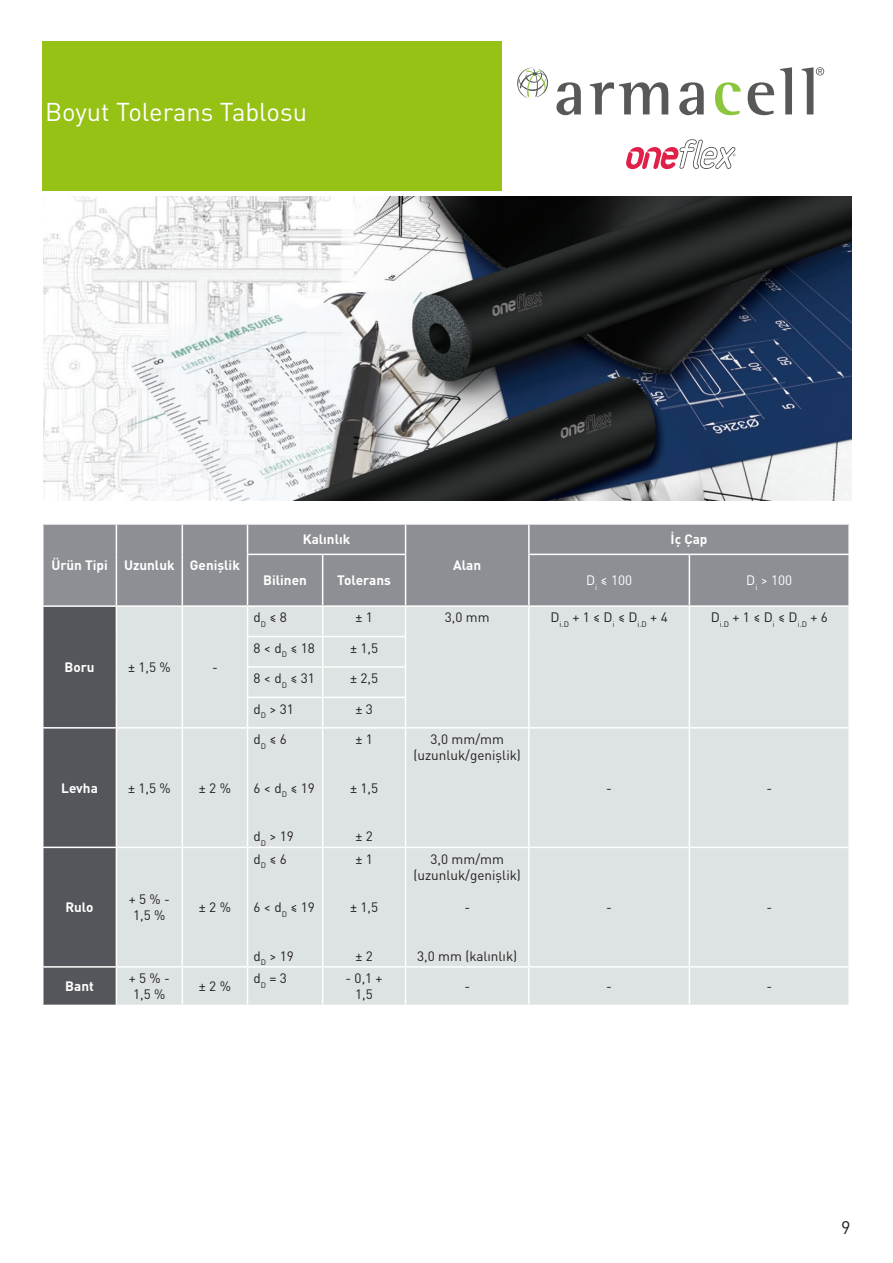
<style>
.page{position:relative;width:893px;height:1263px;background:#fff}
.page>*{position:absolute;margin:0;border:0;box-sizing:border-box;transform-origin:0 0}
.t1{font:25.5px "DIN Pro";color:#fff}
.t2{font:18px "DIN Pro";color:#231f20}
.t3{font:13.5px/16.2px "DIN Pro";color:#231f20;text-align:center}
.t4{font:700 13.5px "DIN Pro";color:#fff}
.t5{font:13.5px "DIN Pro";color:#fff}
</style>
<div class="page">
<div style="left:43px;top:41px;width:459px;height:149px;background:#96c115"></div>
<svg style="left:556px;top:82px;width:25px;height:33px"></svg>
<svg style="left:590px;top:82px;width:78px;height:32px"></svg>
<svg style="left:679px;top:82px;width:25px;height:33px"></svg>
<svg style="left:715px;top:82px;width:26px;height:33px"></svg>
<svg style="left:748px;top:82px;width:26px;height:33px"></svg>
<svg style="left:780px;top:67px;width:12px;height:47px"></svg>
<svg style="left:802px;top:67px;width:22px;height:47px"></svg>
<svg style="left:517px;top:67px;width:31px;height:32px"></svg>
<svg style="left:626px;top:139px;width:109px;height:30px"></svg>
<img style="left:43px;top:196px;width:808px;height:304px">
<div style="left:43px;top:525px;width:805px;height:80px;background:#8d8f94"></div>
<div style="left:117px;top:607px;width:731px;height:398px;background:#dde2e3"></div>
<svg style="left:116px;top:525px;width:1px;height:29px"></svg>
<svg style="left:182px;top:525px;width:1px;height:29px"></svg>
<hr style="left:116px;top:554px;width:1px;height:51px;background:#fff">
<hr style="left:182px;top:554px;width:1px;height:51px;background:#fff">
<svg style="left:247px;top:525px;width:1px;height:29px"></svg>
<svg style="left:405px;top:525px;width:1px;height:29px"></svg>
<hr style="left:528px;top:525px;width:2px;height:29px;background:#fff">
<hr style="left:247px;top:554px;width:76px;height:1px;background:#fff">
<hr style="left:247px;top:555px;width:1px;height:50px;background:#fff">
<hr style="left:323px;top:554px;width:83px;height:1px;background:#fff">
<hr style="left:322px;top:555px;width:1px;height:50px;background:#fff">
<hr style="left:405px;top:555px;width:1px;height:50px;background:#fff">
<hr style="left:528px;top:554px;width:161px;height:1px;background:#fff">
<hr style="left:528px;top:555px;width:2px;height:50px;background:#fff">
<hr style="left:689px;top:554px;width:161px;height:1px;background:#fff">
<hr style="left:689px;top:555px;width:1px;height:50px;background:#fff">
<div style="left:43px;top:606px;width:74px;height:399px;background:#54565c"></div>
<svg style="left:182px;top:607px;width:1px;height:29px"></svg>
<hr style="left:116px;top:636px;width:1px;height:31px;background:#fff">
<hr style="left:182px;top:636px;width:1px;height:31px;background:#fff">
<hr style="left:116px;top:667px;width:1px;height:30px;background:#fff">
<hr style="left:182px;top:667px;width:1px;height:30px;background:#fff">
<hr style="left:116px;top:697px;width:1px;height:30px;background:#fff">
<hr style="left:182px;top:697px;width:1px;height:30px;background:#fff">
<hr style="left:528px;top:607px;width:2px;height:29px;background:#fff">
<svg style="left:689px;top:607px;width:1px;height:29px"></svg>
<hr style="left:528px;top:636px;width:2px;height:31px;background:#fff">
<hr style="left:689px;top:636px;width:1px;height:31px;background:#fff">
<hr style="left:528px;top:667px;width:2px;height:30px;background:#fff">
<hr style="left:689px;top:667px;width:1px;height:30px;background:#fff">
<hr style="left:528px;top:697px;width:2px;height:30px;background:#fff">
<hr style="left:689px;top:697px;width:1px;height:30px;background:#fff">
<hr style="left:247px;top:636px;width:76px;height:1px;background:#fff">
<hr style="left:323px;top:636px;width:83px;height:1px;background:#fff">
<hr style="left:247px;top:666px;width:76px;height:2px;background:#fff">
<hr style="left:323px;top:666px;width:83px;height:2px;background:#fff">
<hr style="left:247px;top:697px;width:76px;height:1px;background:#fff">
<svg style="left:247px;top:607px;width:1px;height:120px"></svg>
<hr style="left:323px;top:697px;width:83px;height:1px;background:#fff">
<svg style="left:322px;top:607px;width:1px;height:120px"></svg>
<svg style="left:405px;top:607px;width:1px;height:120px"></svg>
<hr style="left:42px;top:727px;width:74px;height:1px;background:#fff">
<hr style="left:116px;top:727px;width:66px;height:1px;background:#fff">
<hr style="left:116px;top:728px;width:1px;height:119px;background:#fff">
<hr style="left:182px;top:727px;width:66px;height:1px;background:#fff">
<hr style="left:182px;top:728px;width:1px;height:119px;background:#fff">
<hr style="left:248px;top:727px;width:75px;height:1px;background:#fff">
<hr style="left:247px;top:728px;width:1px;height:119px;background:#fff">
<hr style="left:323px;top:727px;width:83px;height:1px;background:#fff">
<hr style="left:322px;top:728px;width:1px;height:119px;background:#fff">
<hr style="left:406px;top:727px;width:123px;height:1px;background:#fff">
<hr style="left:405px;top:728px;width:1px;height:119px;background:#fff">
<hr style="left:529px;top:727px;width:160px;height:1px;background:#fff">
<hr style="left:528px;top:728px;width:2px;height:119px;background:#fff">
<hr style="left:689px;top:727px;width:161px;height:1px;background:#fff">
<hr style="left:689px;top:728px;width:1px;height:119px;background:#fff">
<hr style="left:42px;top:847px;width:74px;height:1px;background:#fff">
<hr style="left:116px;top:847px;width:66px;height:1px;background:#fff">
<hr style="left:116px;top:848px;width:1px;height:118px;background:#fff">
<hr style="left:182px;top:847px;width:66px;height:1px;background:#fff">
<hr style="left:182px;top:848px;width:1px;height:118px;background:#fff">
<hr style="left:248px;top:847px;width:75px;height:1px;background:#fff">
<hr style="left:247px;top:848px;width:1px;height:118px;background:#fff">
<hr style="left:323px;top:847px;width:83px;height:1px;background:#fff">
<hr style="left:322px;top:848px;width:1px;height:118px;background:#fff">
<hr style="left:406px;top:847px;width:123px;height:1px;background:#fff">
<hr style="left:405px;top:848px;width:1px;height:118px;background:#fff">
<hr style="left:529px;top:847px;width:160px;height:1px;background:#fff">
<hr style="left:528px;top:848px;width:2px;height:118px;background:#fff">
<hr style="left:689px;top:847px;width:161px;height:1px;background:#fff">
<hr style="left:689px;top:848px;width:1px;height:118px;background:#fff">
<hr style="left:42px;top:966px;width:74px;height:2px;background:#fff">
<hr style="left:116px;top:966px;width:66px;height:2px;background:#fff">
<hr style="left:116px;top:968px;width:1px;height:37px;background:#fff">
<hr style="left:182px;top:966px;width:66px;height:2px;background:#fff">
<hr style="left:182px;top:968px;width:1px;height:37px;background:#fff">
<hr style="left:248px;top:966px;width:75px;height:2px;background:#fff">
<hr style="left:247px;top:968px;width:1px;height:37px;background:#fff">
<hr style="left:323px;top:966px;width:83px;height:2px;background:#fff">
<hr style="left:322px;top:968px;width:1px;height:37px;background:#fff">
<hr style="left:406px;top:966px;width:123px;height:2px;background:#fff">
<hr style="left:405px;top:968px;width:1px;height:37px;background:#fff">
<hr style="left:529px;top:966px;width:160px;height:2px;background:#fff">
<hr style="left:528px;top:968px;width:2px;height:37px;background:#fff">
<hr style="left:689px;top:966px;width:161px;height:2px;background:#fff">
<hr style="left:689px;top:968px;width:1px;height:37px;background:#fff">
<h1 class="t1" style="left:45px;top:92px;width:264px">Boyut Tolerans Tablosu</h1>
<p class="t4" style="left:51px;top:555px;width:190px">Ürün Tipi Uzunluk Genişlik</p>
<p class="t4" style="left:65px;top:657px;width:32px">Boru</p>
<p class="t3" style="left:128px;top:658px;width:44px">± 1,5 %</p>
<p class="t3" style="left:212px;top:658px;width:7px">-</p>
<p class="t4" style="left:61px;top:777px;width:38px">Levha</p>
<p class="t3" style="left:128px;top:779px;width:44px">± 1,5 %</p>
<p class="t3" style="left:199px;top:779px;width:34px">± 2 %</p>
<p class="t4" style="left:66px;top:897px;width:30px">Rulo</p>
<p class="t3" style="left:129px;top:890px;width:43px">+ 5 % -<br>1,5 %</p>
<p class="t3" style="left:199px;top:898px;width:34px">± 2 %</p>
<p class="t4" style="left:303px;top:529px;width:49px">Kalınlık</p>
<p class="t4" style="left:453px;top:555px;width:29px">Alan</p>
<p class="t4" style="left:670px;top:529px;width:38px">İç Çap</p>
<p class="t4" style="left:263px;top:570px;width:45px">Bilinen</p>
<p class="t4" style="left:337px;top:570px;width:55px">Tolerans</p>
<p class="t5" style="left:586px;top:570px;width:48px">D<sub>i</sub> ≤ 100</p>
<p class="t5" style="left:746px;top:570px;width:47px">D<sub>i</sub> &gt; 100</p>
<p class="t3" style="left:254px;top:609px;width:35px">d<sub>D</sub> ≤ 8</p>
<p class="t3" style="left:355px;top:609px;width:19px">± 1</p>
<p class="t3" style="left:445px;top:609px;width:46px">3,0 mm</p>
<p class="t3" style="left:550px;top:609px;width:119px">D<sub>i.D</sub> + 1 ≤ D<sub>i</sub> ≤ D<sub>i.D</sub> + 4</p>
<p class="t3" style="left:711px;top:609px;width:119px">D<sub>i.D</sub> + 1 ≤ D<sub>i</sub> ≤ D<sub>i.D</sub> + 6</p>
<p class="t3" style="left:253px;top:639px;width:63px">8 &lt; d<sub>D</sub> ≤ 18</p>
<p class="t3" style="left:350px;top:639px;width:30px">± 1,5</p>
<p class="t3" style="left:254px;top:669px;width:63px">8 &lt; d<sub>D</sub> ≤ 31</p>
<p class="t3" style="left:350px;top:669px;width:30px">± 2,5</p>
<p class="t3" style="left:254px;top:700px;width:42px">d<sub>D</sub> &gt; 31</p>
<p class="t3" style="left:355px;top:700px;width:19px">± 3</p>
<p class="t3" style="left:254px;top:730px;width:35px">d<sub>D</sub> ≤ 6</p>
<p class="t3" style="left:254px;top:779px;width:63px">6 &lt; d<sub>D</sub> ≤ 19</p>
<p class="t3" style="left:254px;top:827px;width:42px">d<sub>D</sub> &gt; 19</p>
<p class="t3" style="left:253px;top:850px;width:35px">d<sub>D</sub> ≤ 6</p>
<p class="t3" style="left:254px;top:898px;width:63px">6 &lt; d<sub>D</sub> ≤ 19</p>
<p class="t3" style="left:254px;top:947px;width:42px">d<sub>D</sub> &gt; 19</p>
<p class="t3" style="left:355px;top:730px;width:19px">± 1</p>
<p class="t3" style="left:350px;top:779px;width:30px">± 1,5</p>
<p class="t3" style="left:355px;top:827px;width:19px">± 2</p>
<p class="t3" style="left:355px;top:850px;width:19px">± 1</p>
<p class="t3" style="left:350px;top:898px;width:30px">± 1,5</p>
<p class="t3" style="left:355px;top:947px;width:19px">± 2</p>
<p class="t3" style="left:413px;top:730px;width:109px">3,0 mm/mm (uzunluk/genişlik)</p>
<p class="t3" style="left:413px;top:850px;width:109px">3,0 mm/mm (uzunluk/genişlik)</p>
<p class="t3" style="left:464px;top:898px;width:7px">-</p>
<p class="t3" style="left:417px;top:947px;width:101px">3,0 mm (kalınlık)</p>
<p class="t3" style="left:606px;top:779px;width:7px">-</p>
<p class="t3" style="left:766px;top:779px;width:7px">-</p>
<p class="t3" style="left:606px;top:898px;width:7px">-</p>
<p class="t3" style="left:766px;top:898px;width:7px">-</p>
<p class="t4" style="left:65px;top:976px;width:30px">Bant</p>
<p class="t3" style="left:129px;top:969px;width:43px">+ 5 % -<br>1,5 %</p>
<p class="t3" style="left:199px;top:977px;width:34px">± 2 %</p>
<p class="t3" style="left:253px;top:969px;width:35px">d<sub>D</sub> = 3</p>
<p class="t3" style="left:345px;top:969px;width:39px">- 0,1 +<br>1,5</p>
<p class="t3" style="left:464px;top:977px;width:7px">-</p>
<p class="t3" style="left:606px;top:977px;width:7px">-</p>
<p class="t3" style="left:766px;top:977px;width:7px">-</p>
<h2 class="t2" style="left:841px;top:1214px;width:11px">9</h2>
</div>
